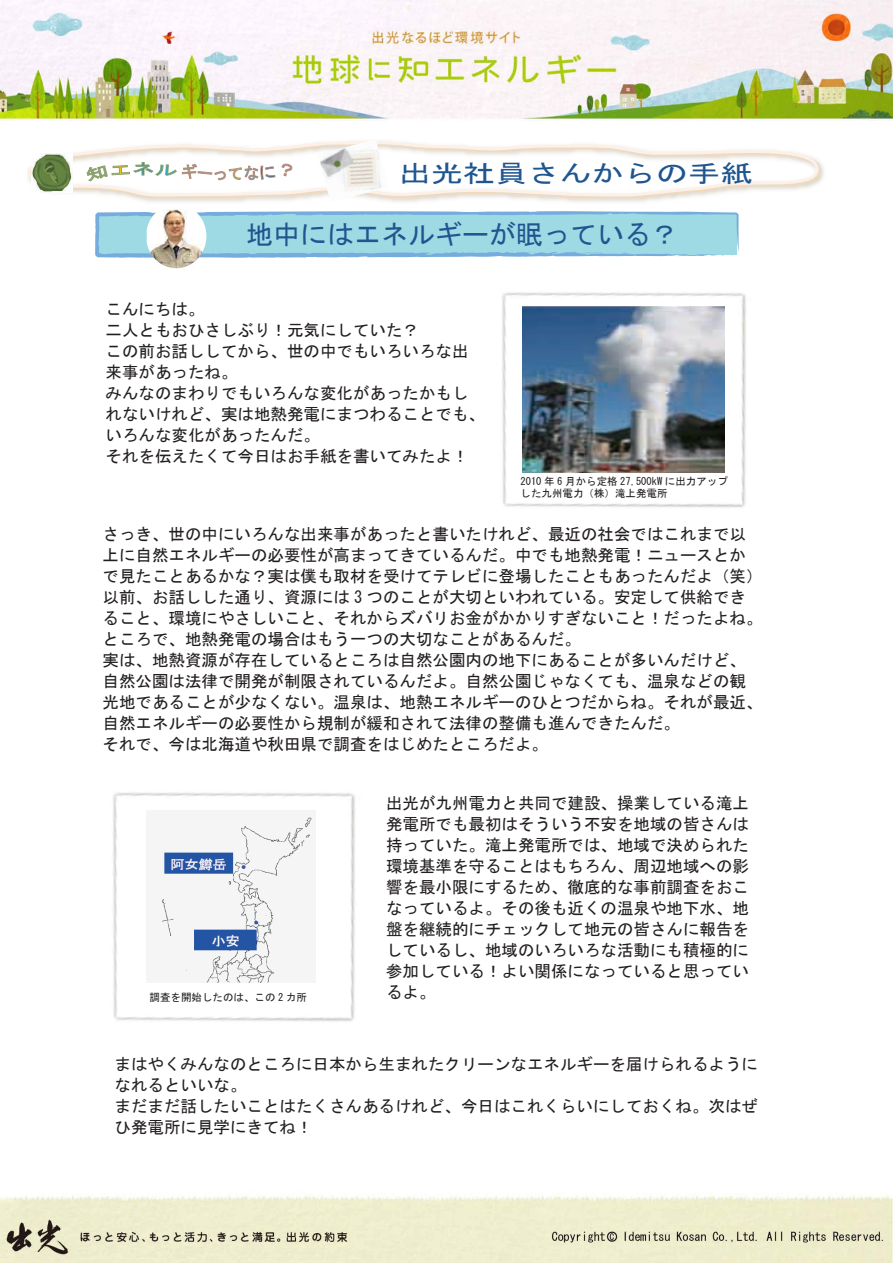
<style>
.page{position:relative;width:893px;height:1263px;background:#fff}
.page>*{position:absolute;margin:0;border:0;box-sizing:border-box;transform-origin:0 0}
.t1{font:27px "MS Gothic";color:#1f5690}
.t2{font:24.3px "MS Gothic";color:#1f5690;scale:1.32 1}
.t3{font:16.5px/21px "MS Gothic";color:#231f20}
.t4{font:10.5px/12px "MS Gothic";color:#231f20}
</style>
<div class="page">
<img style="left:0;top:1px;width:893px;height:1262px">
<img style="left:23px;top:136px;width:806px;height:71px">
<svg style="left:23px;top:141px;width:800px;height:59px"></svg>
<svg style="left:22px;top:140px;width:799px;height:58px"></svg>
<img style="left:32px;top:154px;width:40px;height:38px">
<img style="left:318px;top:139px;width:70px;height:63px">
<img style="left:496px;top:291px;width:257px;height:218px">
<img style="left:106px;top:792px;width:256px;height:232px">
<svg style="left:93px;top:211px;width:646px;height:47px;background:#9cd5e3"></svg>
<img style="left:522px;top:306px;width:202px;height:166px">
<img style="left:147px;top:209px;width:59px;height:59px">
<img style="left:146px;top:810px;width:169px;height:172px">
<h2 class="t2" style="left:399px;top:161px;width:269px">出光社員さんからの手紙</h2>
<h1 class="t1" style="left:246px;top:220px;width:433px">地中にはエネルギーが眠っている？</h1>
<p class="t3" style="left:106px;top:299px;width:381px">こんにちは。<br>二人ともおひさしぶり！元気にしていた？<br>この前お話ししてから、世の中でもいろいろな出来事があったね。<br>みんなのまわりでもいろんな変化があったかもしれないけれど、実は地熱発電にまつわることでも、いろんな変化があったんだ。<br>それを伝えたくて今日はお手紙を書いてみたよ！</p>
<p class="t4" style="left:520px;top:475px;width:209px">2010 年 6 月から定格 27,500kW に出力アップした九州電力（株）滝上発電所</p>
<p class="t3" style="left:103px;top:523px;width:661px">さっき、世の中にいろんな出来事があったと書いたけれど、最近の社会ではこれまで以上に自然エネルギーの必要性が高まってきているんだ。中でも地熱発電！ニュースとかで見たことあるかな？実は僕も取材を受けてテレビに登場したこともあったんだよ（笑）以前、お話しした通り、資源には 3 つのことが大切といわれている。安定して供給できること、環境にやさしいこと、それからズバリお金がかかりすぎないこと！だったよね。ところで、地熱発電の場合はもう一つの大切なことがあるんだ。<br>実は、地熱資源が存在しているところは自然公園内の地下にあることが多いんだけど、自然公園は法律で開発が制限されているんだよ。自然公園じゃなくても、温泉などの観光地であることが少なくない。温泉は、地熱エネルギーのひとつだからね。それが最近、自然エネルギーの必要性から規制が緩和されて法律の整備も進んできたんだ。<br>それで、今は北海道や秋田県で調査をはじめたところだよ。</p>
<p class="t4" style="left:150px;top:991px;width:159px">調査を開始したのは、この 2 カ所</p>
<p class="t3" style="left:386px;top:792px;width:364px;text-align:justify">出光が九州電力と共同で建設、操業している滝上発電所でも最初はそういう不安を地域の皆さんは持っていた。滝上発電所では、地域で決められた環境基準を守ることはもちろん、周辺地域への影響を最小限にするため、徹底的な事前調査をおこなっているよ。その後も近くの温泉や地下水、地盤を継続的にチェックして地元の皆さんに報告をしているし、地域のいろいろな活動にも積極的に参加している！よい関係になっていると思っているよ。</p>
<p class="t3" style="left:114px;top:1053px;width:645px">まはやくみんなのところに日本から生まれたクリーンなエネルギーを届けられるようになれるといいな。<br>まだまだ話したいことはたくさんあるけれど、今日はこれくらいにしておくね。次はぜひ発電所に見学にきてね！</p>
</div>
